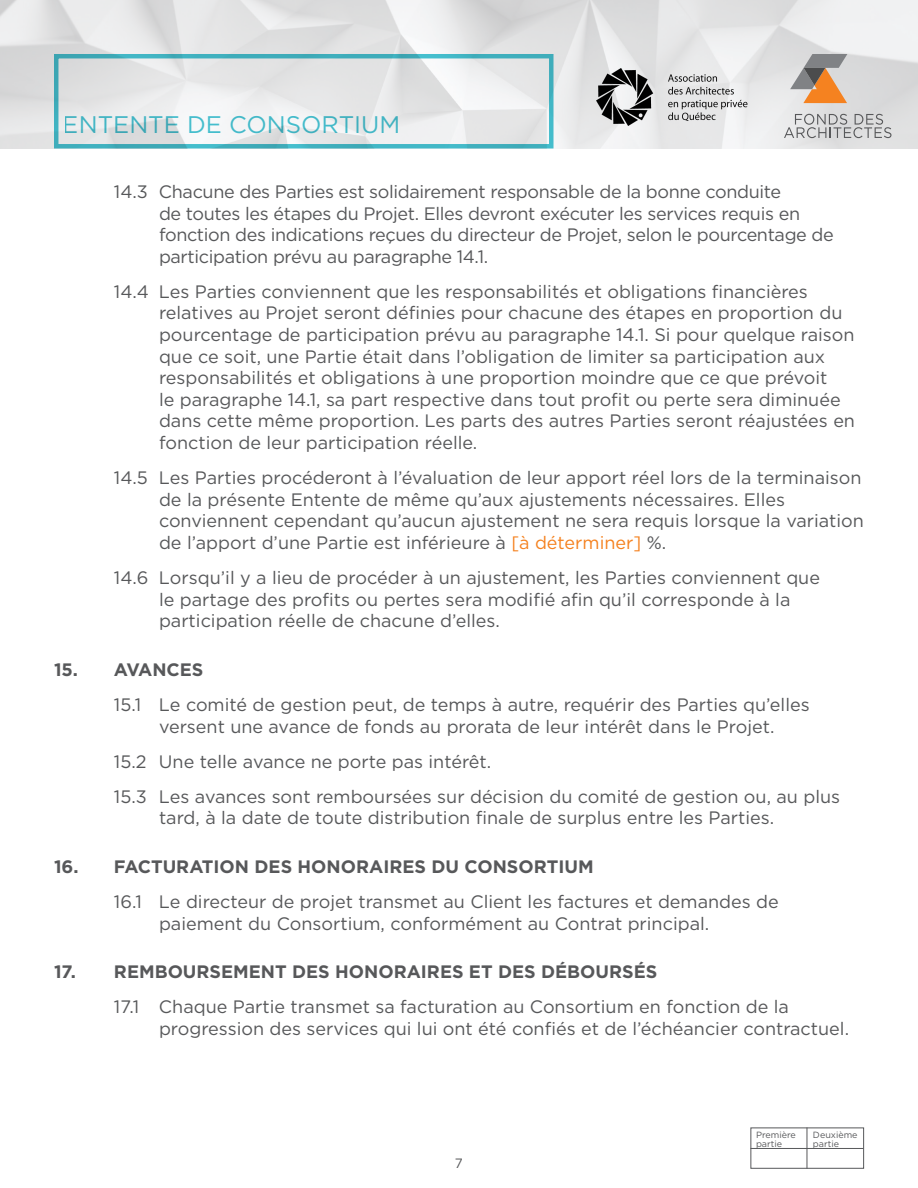
<style>
.page{position:relative;width:918px;height:1188px;background:#fff}
.page>*{position:absolute;margin:0;border:0;box-sizing:border-box;transform-origin:0 0}
.t1{font:24px "Gotham";color:#47c3d2}
.t2{font:18px/21.6px "Gotham";color:#57585a}
.t3{font:18px/21.6px "Gotham";letter-spacing:-.02em;color:#57585a}
.t4{font:700 18px "Gotham";color:#57585a}
.t5{font:13.5px "Gotham";color:#57585a}
.t6{font:9px "Gotham";color:#57585a}
.s1{color:#f58220}
</style>
<div class="page">
<img style="left:0;top:0;width:918px;height:148px">
<div style="left:54px;top:54px;width:500px;height:94px;border:4px solid #47c3d2"></div>
<svg style="left:784px;top:114px;width:107px;height:24px;background:#c2c2c3"></svg>
<svg style="left:790px;top:54px;width:57px;height:49px;background:#c0a289"></svg>
<img style="left:596px;top:68px;width:152px;height:57px">
<div style="left:750px;top:1128px;width:114px;height:41px;border:1px solid #57585a"></div>
<hr style="left:750px;top:1148px;width:113px;height:1px;background:#57585a">
<hr style="left:807px;top:1128px;width:1px;height:41px;background:#57585a">
<h1 class="t1" style="left:63px;top:109px;width:339px">ENTENTE DE CONSORTIUM</h1>
<p class="t3" style="left:159px;top:180px;width:676px;text-indent:-45px">14.3 Chacune des Parties est solidairement responsable de la bonne conduite<br>de toutes les étapes du Projet. Elles devront exécuter les services requis en fonction des indications reçues du directeur de Projet, selon le pourcentage de participation prévu au paragraphe 14.1.</p>
<p class="t2" style="left:159px;top:280px;width:698px;text-indent:-45px">14.4 Les Parties conviennent que les responsabilités et obligations financières relatives au Projet seront définies pour chacune des étapes en proportion du pourcentage de participation prévu au paragraphe 14.1. Si pour quelque raison que ce soit, une Partie était dans l’obligation de limiter sa participation aux responsabilités et obligations à une proportion moindre que ce que prévoit<br>le paragraphe 14.1, sa part respective dans tout profit ou perte sera diminuée dans cette même proportion. Les parts des autres Parties seront réajustées en fonction de leur participation réelle.</p>
<p class="t2" style="left:159px;top:467px;width:707px;text-indent:-45px">14.5 Les Parties procéderont à l’évaluation de leur apport réel lors de la terminaison de la présente Entente de même qu’aux ajustements nécessaires. Elles conviennent cependant qu’aucun ajustement ne sera requis lorsque la variation de l’apport d’une Partie est inférieure à <span class="s1">[à déterminer]</span> %.</p>
<p class="t2" style="left:159px;top:567px;width:663px;text-indent:-45px">14.6 Lorsqu’il y a lieu de procéder à un ajustement, les Parties conviennent que le partage des profits ou pertes sera modifié afin qu’il corresponde à la participation réelle de chacune d’elles.</p>
<p class="t4" style="left:54px;top:658px;width:151px">15. AVANCES</p>
<p class="t2" style="left:114px;top:693px;width:697px;text-align:center">15.1 Le comité de gestion peut, de temps à autre, requérir des Parties qu’elles versent une avance de fonds au prorata de leur intérêt dans le Projet.</p>
<p class="t2" style="left:114px;top:750px;width:379px">15.2 Une telle avance ne porte pas intérêt.</p>
<p class="t2" style="left:159px;top:785px;width:683px;text-indent:-45px">15.3 Les avances sont remboursées sur décision du comité de gestion ou, au plus tard, à la date de toute distribution finale de surplus entre les Parties.</p>
<p class="t4" style="left:54px;top:855px;width:541px">16. FACTURATION DES HONORAIRES DU CONSORTIUM</p>
<p class="t2" style="left:159px;top:891px;width:621px;text-indent:-45px">16.1 Le directeur de projet transmet au Client les factures et demandes de paiement du Consortium, conformément au Contrat principal.</p>
<p class="t4" style="left:54px;top:960px;width:605px">17. REMBOURSEMENT DES HONORAIRES ET DES DÉBOURSÉS</p>
<p class="t2" style="left:159px;top:996px;width:692px;text-indent:-45px">17.1 Chaque Partie transmet sa facturation au Consortium en fonction de la progression des services qui lui ont été confiés et de l’échéancier contractuel.</p>
<p class="t5" style="left:455px;top:1155px;width:10px">7</p>
<p class="t6" style="left:756px;top:1129px;width:41px">Première</p>
<p class="t6" style="left:813px;top:1129px;width:46px">Deuxième</p>
<p class="t6" style="left:756px;top:1138px;width:28px">partie</p>
<p class="t6" style="left:813px;top:1138px;width:28px">partie</p>
</div>
